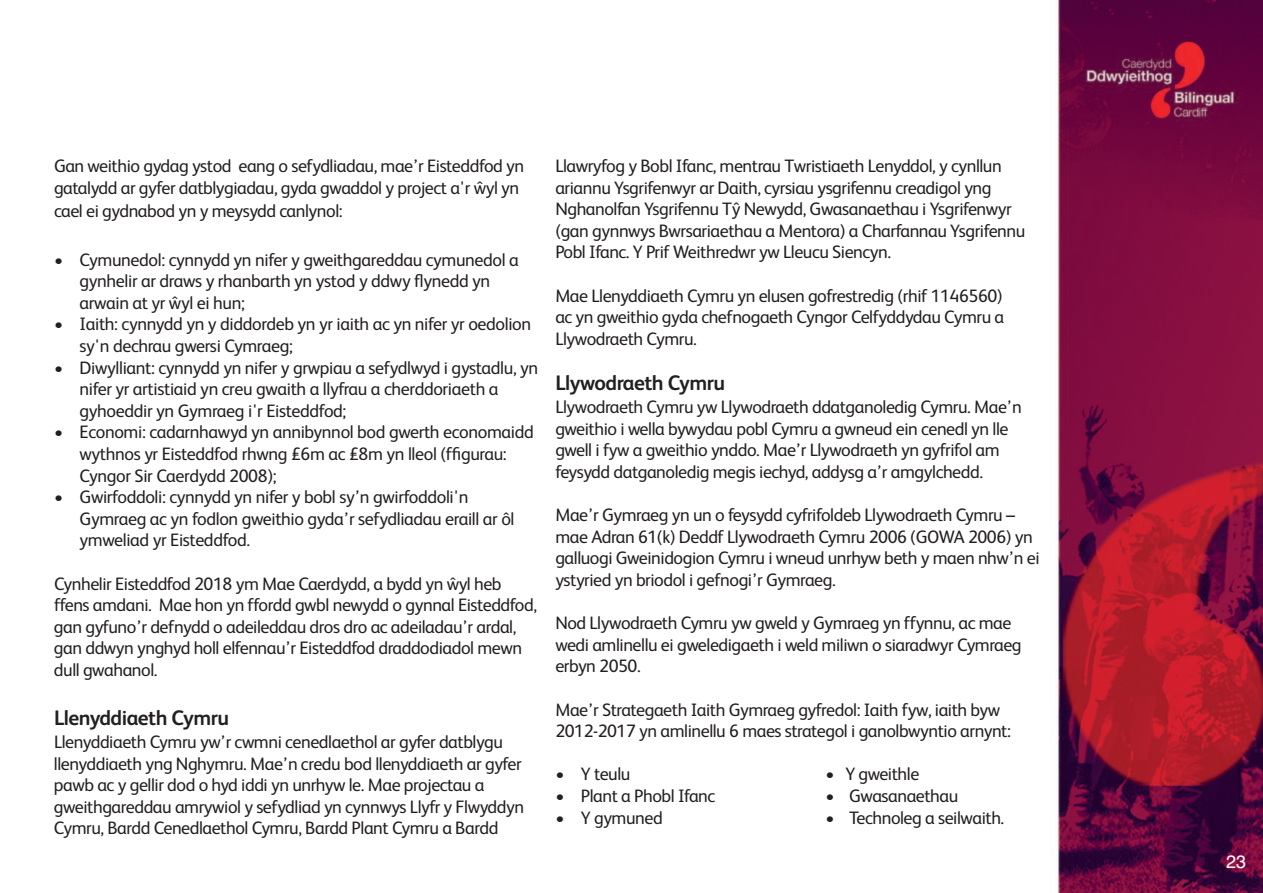
<style>
.page{position:relative;width:1263px;height:893px;background:#fff}
.page>*{position:absolute;margin:0;border:0;box-sizing:border-box;transform-origin:0 0}
.t1{font:700 21px "FS Albert";letter-spacing:-.025em;color:#231f20}
.t2{font:18px/21.6px "FS Albert";letter-spacing:-.025em;color:#231f20}
.t3{font:18px "Helvetica";color:#fff}
</style>
<div class="page">
<img style="left:1057px;top:0;width:205px;height:893px">
<p class="t2" style="left:54px;top:157px;width:472px">Gan weithio gydag ystod eang o sefydliadau, mae’r Eisteddfod yn gatalydd ar gyfer datblygiadau, gyda gwaddol y project a'r ŵyl yn</p>
<p class="t2" style="left:54px;top:202px;width:290px">cael ei gydnabod yn y meysydd canlynol:</p>
<p class="t2" style="left:80px;top:250px;width:441px;text-indent:-26px">• Cymunedol: cynnydd yn nifer y gweithgareddau cymunedol a gynhelir ar draws y rhanbarth yn ystod y ddwy flynedd yn arwain at yr ŵyl ei hun;</p>
<p class="t2" style="left:80px;top:315px;width:453px;text-indent:-26px">• Iaith: cynnydd yn y diddordeb yn yr iaith ac yn nifer yr oedolion sy'n dechrau gwersi Cymraeg;</p>
<p class="t2" style="left:80px;top:358px;width:460px;text-indent:-26px">• Diwylliant: cynnydd yn nifer y grwpiau a sefydlwyd i gystadlu, yn nifer yr artistiaid yn creu gwaith a llyfrau a cherddoriaeth a gyhoeddir yn Gymraeg i'r Eisteddfod;</p>
<p class="t2" style="left:80px;top:423px;width:456px;text-indent:-26px">• Economi: cadarnhawyd yn annibynnol bod gwerth economaidd wythnos yr Eisteddfod rhwng £6m ac £8m yn lleol (ffigurau:<br>Cyngor Sir Caerdydd 2008);</p>
<p class="t2" style="left:80px;top:488px;width:436px;text-indent:-26px">• Gwirfoddoli: cynnydd yn nifer y bobl sy’n gwirfoddoli'n<br>Gymraeg ac yn fodlon gweithio gyda’r sefydliadau eraill ar ôl ymweliad yr Eisteddfod.</p>
<p class="t2" style="left:54px;top:574px;width:484px">Cynhelir Eisteddfod 2018 ym Mae Caerdydd, a bydd yn ŵyl heb ffens amdani. Mae hon yn ffordd gwbl newydd o gynnal Eisteddfod, gan gyfuno’r defnydd o adeileddau dros dro ac adeiladau’r ardal, gan ddwyn ynghyd holl elfennau’r Eisteddfod draddodiadol mewn dull gwahanol.</p>
<p class="t1" style="left:54px;top:711px;width:177px">Llenyddiaeth Cymru</p>
<p class="t2" style="left:54px;top:733px;width:472px">Llenyddiaeth Cymru yw’r cwmni cenedlaethol ar gyfer datblygu llenyddiaeth yng Nghymru. Mae’n credu bod llenyddiaeth ar gyfer pawb ac y gellir dod o hyd iddi yn unrhyw le. Mae projectau a gweithgareddau amrywiol y sefydliad yn cynnwys Llyfr y Flwyddyn Cymru, Bardd Cenedlaethol Cymru, Bardd Plant Cymru a Bardd</p>
<p class="t2" style="left:555px;top:157px;width:471px">Llawryfog y Bobl Ifanc, mentrau Twristiaeth Lenyddol, y cynllun ariannu Ysgrifenwyr ar Daith, cyrsiau ysgrifennu creadigol yng Nghanolfan Ysgrifennu Tŷ Newydd, Gwasanaethau i Ysgrifenwyr (gan gynnwys Bwrsariaethau a Mentora) a Charfannau Ysgrifennu Pobl Ifanc. Y Prif Weithredwr yw Lleucu Siencyn.</p>
<p class="t2" style="left:555px;top:286px;width:450px;text-align:justify">Mae Llenyddiaeth Cymru yn elusen gofrestredig (rhif 1146560) ac yn gweithio gyda chefnogaeth Cyngor Celfyddydau Cymru a Llywodraeth Cymru.</p>
<p class="t1" style="left:555px;top:376px;width:171px">Llywodraeth Cymru</p>
<p class="t2" style="left:555px;top:398px;width:468px">Llywodraeth Cymru yw Llywodraeth ddatganoledig Cymru. Mae’n gweithio i wella bywydau pobl Cymru a gwneud ein cenedl yn lle gwell i fyw a gweithio ynddo. Mae’r Llywodraeth yn gyfrifol am feysydd datganoledig megis iechyd, addysg a’r amgylchedd.</p>
<p class="t2" style="left:555px;top:506px;width:486px">Mae’r Gymraeg yn un o feysydd cyfrifoldeb Llywodraeth Cymru – mae Adran 61(k) Deddf Llywodraeth Cymru 2006 (GOWA 2006) yn galluogi Gweinidogion Cymru i wneud unrhyw beth y maen nhw’n ei ystyried yn briodol i gefnogi’r Gymraeg.</p>
<p class="t2" style="left:555px;top:614px;width:468px">Nod Llywodraeth Cymru yw gweld y Gymraeg yn ffynnu, ac mae wedi amlinellu ei gweledigaeth i weld miliwn o siaradwyr Cymraeg erbyn 2050.</p>
<p class="t2" style="left:555px;top:700px;width:457px">Mae’r Strategaeth Iaith Gymraeg gyfredol: Iaith fyw, iaith byw<br>2012-2017 yn amlinellu 6 maes strategol i ganolbwyntio arnynt:</p>
<p class="t2" style="left:555px;top:765px;width:77px">• Y teulu</p>
<p class="t2" style="left:825px;top:765px;width:95px">• Y gweithle</p>
<p class="t2" style="left:555px;top:787px;width:161px">• Plant a Phobl Ifanc</p>
<p class="t2" style="left:825px;top:787px;width:134px">• Gwasanaethau</p>
<p class="t2" style="left:555px;top:808px;width:109px">• Y gymuned</p>
<p class="t2" style="left:825px;top:808px;width:180px">• Technoleg a seilwaith.</p>
<p class="t3" style="left:1226px;top:852px;width:22px">23</p>
</div>
